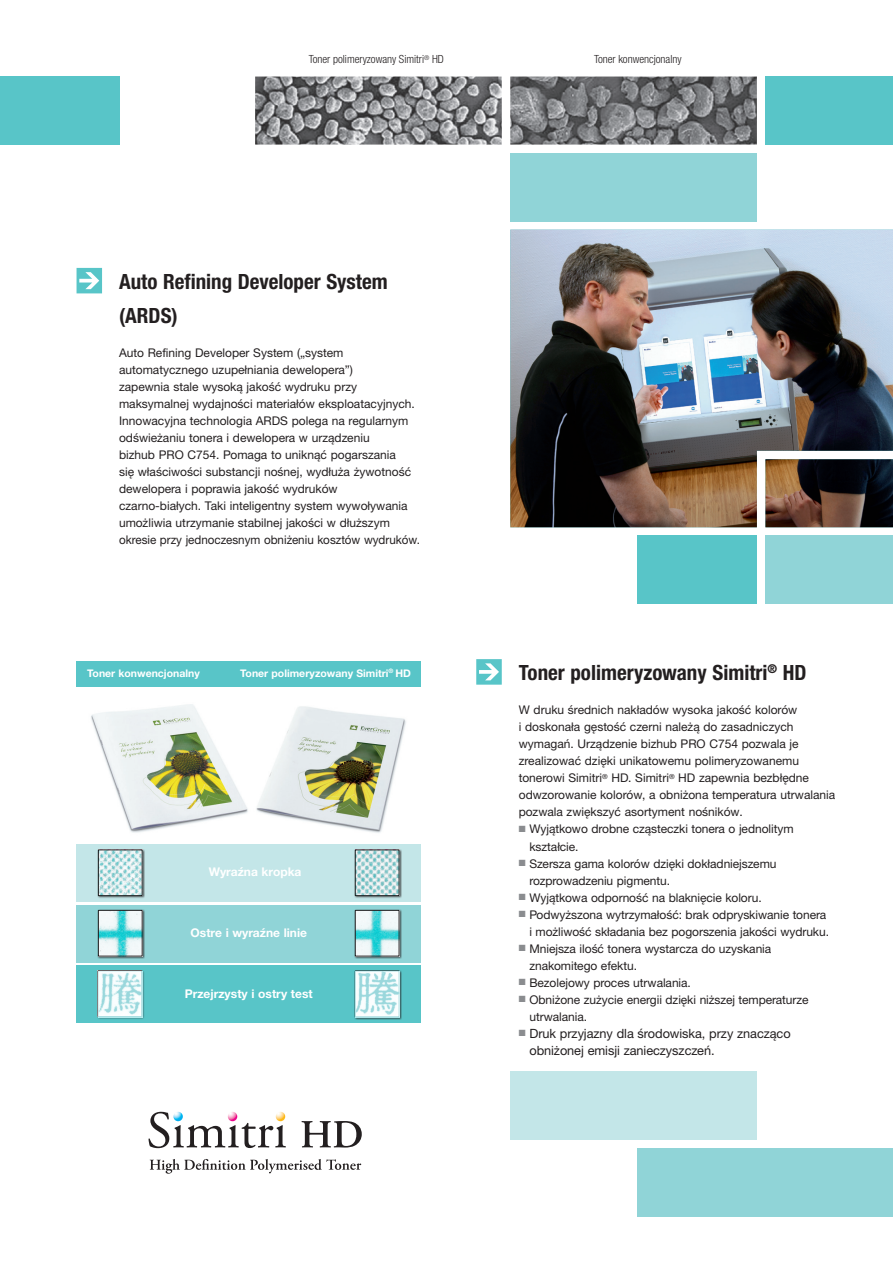
<style>
.page{position:relative;width:893px;height:1263px;background:#fff}
.page>*{position:absolute;margin:0;border:0;box-sizing:border-box;transform-origin:0 0}
.t1{font:700 condensed 21px/34px "Helvetica Neue LTW1 G";color:#231f20}
.t2{font:12.75px/17px "Helvetica Neue LTW1 G";letter-spacing:-.005em;color:#231f20}
.t3{font:12px/17px "Helvetica Neue LTW1 G";color:#231f20}
.t4{font:700 12px "Helvetica Neue LTW1 G";color:#fff}
.t5{font:300 condensed 11.25px "Helvetica Neue LTW1 G";color:#231f20}
.t6{font:700 10.5px "Helvetica Neue LTW1 G";color:#fff}
.s1{color:#8a8c8f}
</style>
<div class="page">
<div style="left:0;top:77px;width:119px;height:68px;background:#58c5c8"></div>
<div style="left:510px;top:153px;width:247px;height:68px;background:#90d4d7"></div>
<div style="left:638px;top:536px;width:119px;height:68px;background:#58c5c8"></div>
<div style="left:765px;top:77px;width:128px;height:68px;background:#58c5c8"></div>
<img style="left:510px;top:230px;width:383px;height:297px">
<div style="left:765px;top:536px;width:128px;height:68px;background:#90d4d7"></div>
<svg style="left:476px;top:659px;width:26px;height:26px"></svg>
<svg style="left:77px;top:268px;width:25px;height:25px"></svg>
<div style="left:510px;top:1071px;width:247px;height:69px;background:#c3e6e8"></div>
<div style="left:638px;top:1148px;width:255px;height:68px;background:#90d4d7"></div>
<img style="left:255px;top:77px;width:247px;height:68px">
<img style="left:510px;top:77px;width:247px;height:68px">
<div style="left:77px;top:965px;width:344px;height:58px;background:#58c5c8"></div>
<div style="left:77px;top:905px;width:344px;height:57px;background:#90d4d7"></div>
<img style="left:91px;top:704px;width:315px;height:129px">
<div style="left:77px;top:661px;width:344px;height:26px;background:#58c5c8"></div>
<div style="left:77px;top:844px;width:344px;height:58px;background:#c3e6e8"></div>
<div style="left:97px;top:970px;width:48px;height:49px;background:#4b9c9f"></div>
<svg style="left:98px;top:971px;width:45px;height:47px;background:#d3eef0"></svg>
<div style="left:97px;top:909px;width:48px;height:50px;background:#231f20;opacity:.75"></div>
<svg style="left:98px;top:910px;width:44px;height:47px;background:#a6dbdd"></svg>
<div style="left:354px;top:909px;width:48px;height:50px;background:#5d7f81"></div>
<svg style="left:355px;top:910px;width:45px;height:47px;background:#9ed8da"></svg>
<div style="left:97px;top:849px;width:48px;height:50px;background:#231f20;opacity:.75"></div>
<svg style="left:98px;top:850px;width:44px;height:46px"></svg>
<div style="left:354px;top:849px;width:48px;height:50px;background:#231f20;opacity:.75"></div>
<svg style="left:355px;top:850px;width:45px;height:46px"></svg>
<div style="left:354px;top:970px;width:48px;height:50px;background:#3f7779"></div>
<svg style="left:355px;top:971px;width:45px;height:47px;background:#ceecee"></svg>
<svg style="left:148px;top:1112px;width:138px;height:36px"></svg>
<svg style="left:301px;top:1121px;width:61px;height:26px"></svg>
<svg style="left:150px;top:1159px;width:211px;height:15px"></svg>
<p class="t5" style="left:309px;top:53px;width:137px">Toner polimeryzowany Simitri<sup>®</sup> HD</p>
<p class="t5" style="left:594px;top:53px;width:89px">Toner konwencjonalny</p>
<h1 class="t1" style="left:119px;top:265px;width:270px">Auto Refining Developer System (ARDS)</h1>
<p class="t3" style="left:119px;top:344px;width:303px">Auto Refining Developer System („system automatycznego uzupełniania dewelopera”)<br>zapewnia stale wysoką jakość wydruku przy maksymalnej wydajności materiałów eksploatacyjnych.<br>Innowacyjna technologia ARDS polega na regularnym odświeżaniu tonera i dewelopera w urządzeniu<br>bizhub PRO C754. Pomaga to uniknąć pogarszania<br>się właściwości substancji nośnej, wydłuża żywotność dewelopera i poprawia jakość wydruków czarno-białych. Taki inteligentny system wywoływania umożliwia utrzymanie stabilnej jakości w dłuższym okresie przy jednoczesnym obniżeniu kosztów wydruków.</p>
<p class="t6" style="left:87px;top:667px;width:114px">Toner konwencjonalny</p>
<p class="t6" style="left:240px;top:667px;width:172px">Toner polimeryzowany Simitri<sup>®</sup> HD</p>
<p class="t4" style="left:209px;top:865px;width:94px">Wyraźna kropka</p>
<p class="t4" style="left:191px;top:925px;width:118px">Ostre i wyraźne linie</p>
<p class="t4" style="left:185px;top:986px;width:129px">Przejrzysty i ostry test</p>
<h1 class="t1" style="left:519px;top:656px;width:289px">Toner polimeryzowany Simitri<sup>®</sup> HD</h1>
<p class="t3" style="left:519px;top:702px;width:318px">W druku średnich nakładów wysoka jakość kolorów<br>i doskonała gęstość czerni należą do zasadniczych wymagań. Urządzenie bizhub PRO C754 pozwala je zrealizować dzięki unikatowemu polimeryzowanemu tonerowi Simitri<sup>®</sup> HD. Simitri<sup>®</sup> HD zapewnia bezbłędne odwzorowanie kolorów, a obniżona temperatura utrwalania pozwala zwiększyć asortyment nośników.</p>
<p class="t3" style="left:529px;top:821px;width:266px;text-indent:-11px"><span class="s1">■</span> Wyjątkowo drobne cząsteczki tonera o jednolitym kształcie.</p>
<p class="t3" style="left:529px;top:855px;width:249px;text-indent:-11px"><span class="s1">■</span> Szersza gama kolorów dzięki dokładniejszemu rozprowadzeniu pigmentu.</p>
<p class="t3" style="left:519px;top:889px;width:244px"><span class="s1">■</span> Wyjątkowa odporność na blaknięcie koloru.</p>
<p class="t3" style="left:519px;top:906px;width:312px;text-align:right"><span class="s1">■</span> Podwyższona wytrzymałość: brak odpryskiwanie tonera i możliwość składania bez pogorszenia jakości wydruku.</p>
<p class="t3" style="left:529px;top:940px;width:243px;text-indent:-11px"><span class="s1">■</span> Mniejsza ilość tonera wystarcza do uzyskania znakomitego efektu.</p>
<p class="t3" style="left:519px;top:974px;width:174px"><span class="s1">■</span> Bezolejowy proces utrwalania.</p>
<p class="t3" style="left:529px;top:991px;width:281px;text-indent:-11px"><span class="s1">■</span> Obniżone zużycie energii dzięki niższej temperaturze utrwalania.</p>
<p class="t2" style="left:529px;top:1024px;width:263px;text-indent:-11px"><span class="s1">■</span> Druk przyjazny dla środowiska, przy znacząco obniżonej emisji zanieczyszczeń.</p>
</div>
